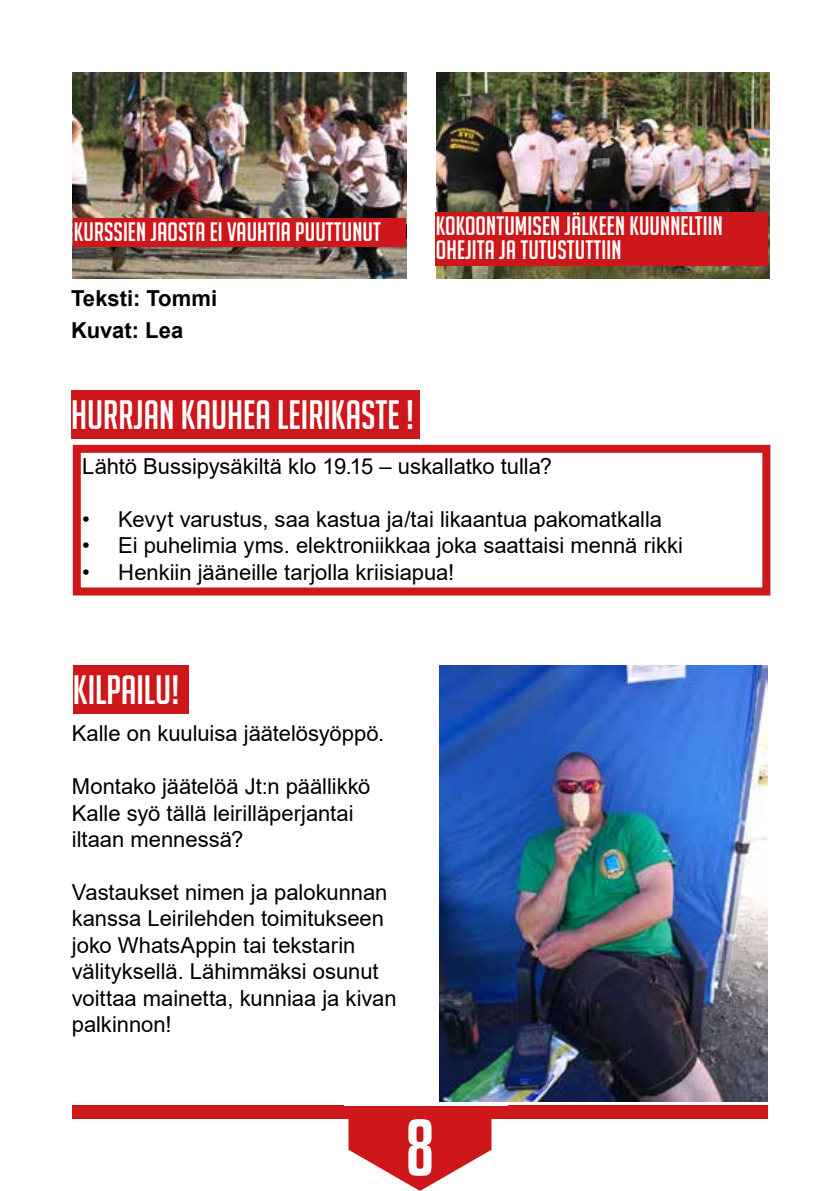
<style>
.page{position:relative;width:840px;height:1191px;background:#fff}
.page>*{position:absolute;margin:0;border:0;box-sizing:border-box;transform-origin:0 0}
.t1{font:70px "Kenyan Coffee Rg";color:#fff}
.t2{font:40px "Big Noodle Titling";color:#fff}
.t3{font:26px/24px "Big Noodle Titling";letter-spacing:.005em;color:#fff}
.t4{font:22px/26.4px "Arial";letter-spacing:-.005em;color:#000}
.t5{font:700 22px/32px "Arial";letter-spacing:.005em;color:#000}
</style>
<div class="page">
<div style="left:72px;top:1106px;width:695px;height:13px;background:#cd171a"></div>
<div style="left:73px;top:445px;width:697px;height:150px;border:8px solid #cd171a"></div>
<svg style="left:348px;top:1119px;width:143px;height:72px"></svg>
<img style="left:73px;top:73px;width:333px;height:206px">
<img style="left:436px;top:73px;width:333px;height:206px">
<div style="left:71px;top:390px;width:348px;height:49px;background:#cd171a"></div>
<div style="left:73px;top:665px;width:115px;height:49px;background:#cd171a"></div>
<img style="left:439px;top:665px;width:327px;height:436px">
<div style="left:74px;top:218px;width:332px;height:29px;background:#cd171a"></div>
<div style="left:435px;top:213px;width:332px;height:53px;background:#cd171a"></div>
<p class="t3" style="left:74px;top:220px;width:308px">KURSSIEN JAOSTA EI VAUHTIA PUUTTUNUT</p>
<p class="t3" style="left:435px;top:214px;width:288px">KOKOONTUMISEN JÄLKEEN KUUNNELTIIN<br>OHEJITA JA TUTUSTUTTIIN</p>
<p class="t5" style="left:71px;top:283px;width:148px">Teksti: Tommi<br>Kuvat: Lea</p>
<h2 class="t2" style="left:71px;top:393px;width:344px">HURRJAN KAUHEA LEIRIKASTE !</h2>
<p class="t4" style="left:82px;top:453px;width:471px">Lähtö Bussipysäkiltä klo 19.15 – uskallatko tulla?</p>
<p class="t4" style="left:82px;top:506px;width:581px">• Kevyt varustus, saa kastua ja/tai likaantua pakomatkalla</p>
<p class="t4" style="left:82px;top:532px;width:602px">• Ei puhelimia yms. elektroniikkaa joka saattaisi mennä rikki</p>
<p class="t4" style="left:82px;top:559px;width:373px">• Henkiin jääneille tarjolla kriisiapua!</p>
<h2 class="t2" style="left:73px;top:668px;width:108px">KILPAILU!</h2>
<p class="t4" style="left:72px;top:720px;width:314px">Kalle on kuuluisa jäätelösyöppö.</p>
<p class="t4" style="left:72px;top:773px;width:300px">Montako jäätelöä Jt:n päällikkö<br>Kalle syö tällä leirilläperjantai iltaan mennessä?</p>
<p class="t4" style="left:72px;top:879px;width:326px">Vastaukset nimen ja palokunnan kanssa Leirilehden toimitukseen joko WhatsAppin tai tekstarin välityksellä. Lähimmäksi osunut voittaa mainetta, kunniaa ja kivan palkinnon!</p>
<h1 class="t1" style="left:405px;top:1105px;width:30px">8</h1>
</div>
